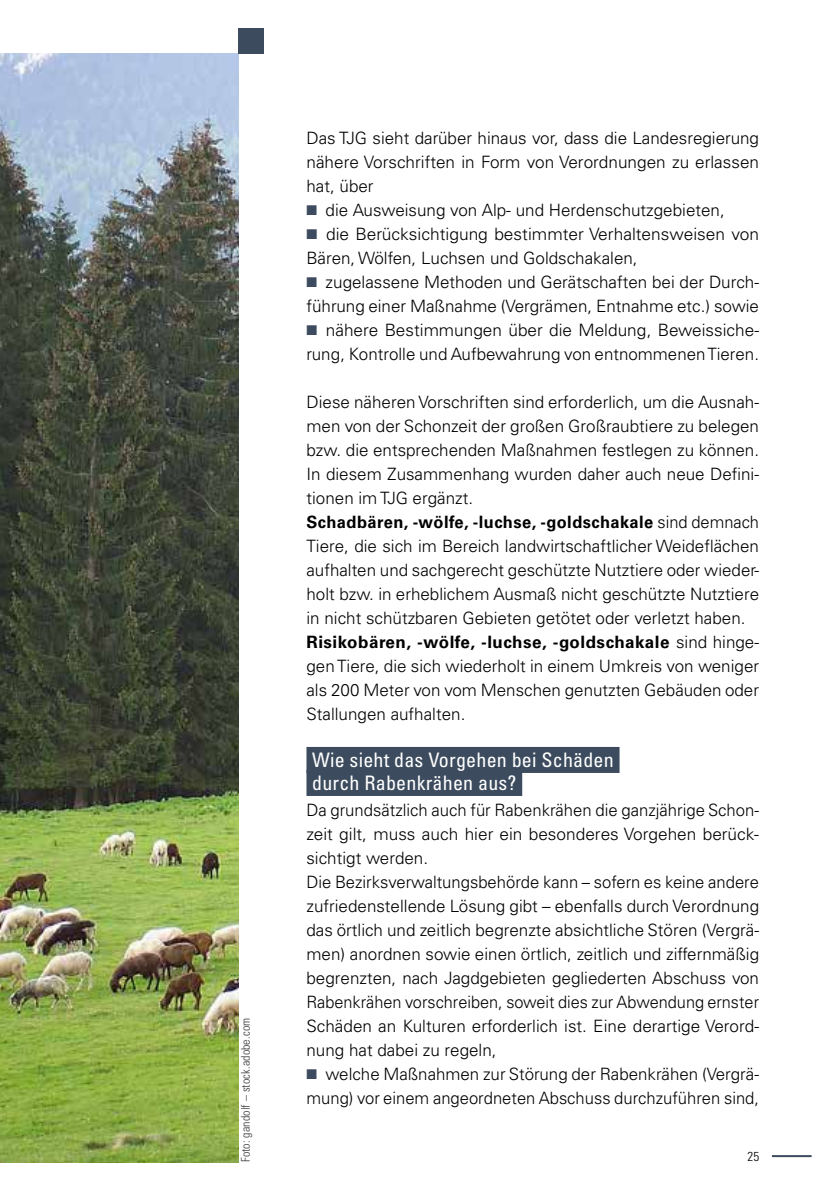
<style>
.page{position:relative;width:840px;height:1191px;background:#fff}
.page>*{position:absolute;margin:0;border:0;box-sizing:border-box;transform-origin:0 0}
.t1{font:condensed 20px/23px "Univers LT Pro";letter-spacing:.01em;color:#fff}
.t2{font:300 17px/24px "Univers LT Pro 45";color:#000}
.t3{font:700 17px "Univers LT Pro 65";letter-spacing:.03em;color:#000}
.t4{font:300 condensed 13px "Univers LT Pro";color:#000}
.t5{font:300 condensed 12px "Univers LT Pro";letter-spacing:.01em;color:#3c3a3a}
.s1{color:#3c4b5e}
.s2{font-family:"Univers LT Pro 45";font-weight:300}
</style>
<div class="page">
<img style="left:0;top:54px;width:238px;height:1108px">
<div style="left:306px;top:747px;width:313px;height:26px;background:#3c4b5e"></div>
<div style="left:306px;top:770px;width:216px;height:26px;background:#3c4b5e"></div>
<div style="left:238px;top:28px;width:26px;height:26px;background:#3c4b5e"></div>
<hr style="left:771px;top:1155px;width:40px;height:2px;background:#3c4b5e">
<p class="t5" style="left:237px;top:1162px;width:146px;rotate:-90deg">Foto: gandolf – stock.adobe.com</p>
<p class="t2" style="left:306px;top:126px;width:454px;text-align:justify">Das TJG sieht darüber hinaus vor, dass die Landesregierung nähere Vorschriften in Form von Verordnungen zu erlassen hat, über</p>
<p class="t2" style="left:306px;top:198px;width:419px"><span class="s1">■</span> die Ausweisung von Alp- und Herdenschutzgebieten,</p>
<p class="t2" style="left:306px;top:222px;width:454px"><span class="s1">■</span> die Berücksichtigung bestimmter Verhaltensweisen von<br>Bären, Wölfen, Luchsen und Goldschakalen,</p>
<p class="t2" style="left:306px;top:270px;width:454px"><span class="s1">■</span> zugelassene Methoden und Gerätschaften bei der Durch&shy;führung einer Maßnahme (Vergrämen, Entnahme etc.) sowie</p>
<p class="t2" style="left:306px;top:318px;width:454px"><span class="s1">■</span> nähere Bestimmungen über die Meldung, Beweissiche&shy;rung, Kontrolle und Aufbewahrung von entnommenen Tieren.</p>
<p class="t2" style="left:306px;top:390px;width:454px;text-align:justify">Diese näheren Vorschriften sind erforderlich, um die Ausnah&shy;men von der Schonzeit der großen Großraubtiere zu belegen bzw. die entsprechenden Maßnahmen festlegen zu können.<br>In diesem Zusammenhang wurden daher auch neue Defini&shy;tionen im TJG ergänzt.</p>
<p class="t3" style="left:306px;top:510px;width:454px">Schadbären, -wölfe, -luchse, -goldschakale <span class="s2">sind demnach</span></p>
<p class="t2" style="left:306px;top:534px;width:454px;text-align:justify">Tiere, die sich im Bereich landwirtschaftlicher Weideflächen aufhalten und sachgerecht geschützte Nutztiere oder wieder&shy;holt bzw. in erheblichem Ausmaß nicht geschützte Nutztiere in nicht schützbaren Gebieten getötet oder verletzt haben.</p>
<p class="t3" style="left:306px;top:630px;width:454px">Risikobären, -wölfe, -luchse, -goldschakale <span class="s2">sind hinge-</span></p>
<p class="t2" style="left:306px;top:654px;width:454px;text-align:justify">gen Tiere, die sich wiederholt in einem Umkreis von weniger als 200 Meter von vom Menschen genutzten Gebäuden oder Stallungen aufhalten.</p>
<p class="t1" style="left:312px;top:748px;width:303px">Wie sieht das Vorgehen bei Schäden durch Rabenkrähen aus?</p>
<p class="t2" style="left:306px;top:798px;width:454px">Da grundsätzlich auch für Rabenkrähen die ganzjährige Schon&shy;zeit gilt, muss auch hier ein besonderes Vorgehen berück&shy;sichtigt werden.<br>Die Bezirksverwaltungsbehörde kann – sofern es keine andere zufriedenstellende Lösung gibt – ebenfalls durch Verordnung das örtlich und zeitlich begrenzte absichtliche Stören (Vergrä&shy;men) anordnen sowie einen örtlich, zeitlich und ziffernmäßig begrenzten, nach Jagdgebieten gegliederten Abschuss von Rabenkrähen vorschreiben, soweit dies zur Abwendung ernster Schäden an Kulturen erforderlich ist. Eine derartige Verord&shy;nung hat dabei zu regeln,</p>
<p class="t2" style="left:306px;top:1062px;width:454px"><span class="s1">■</span> welche Maßnahmen zur Störung der Rabenkrähen (Vergrä&shy;mung) vor einem angeordneten Abschuss durchzuführen sind,</p>
<p class="t4" style="left:747px;top:1147px;width:13px">25</p>
</div>
